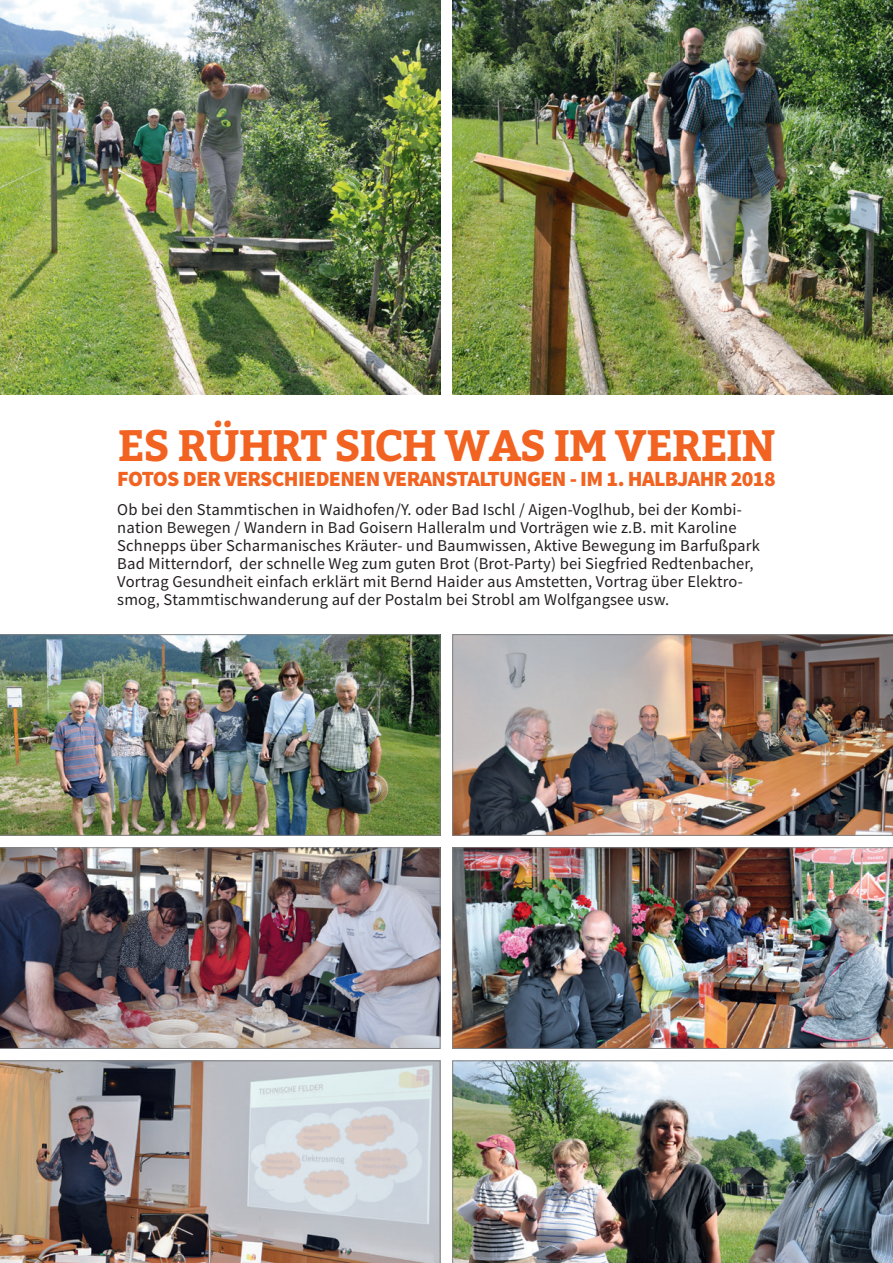
<style>
.page{position:relative;width:893px;height:1263px;background:#fff}
.page>*{position:absolute;margin:0;border:0;box-sizing:border-box;transform-origin:0 0}
.t1{font:700 43.8px "Bitter";letter-spacing:-.03em;color:#f26221}
.t2{font:900 21.75px "Source Sans Pro";letter-spacing:-.03em;color:#f26221}
.t3{font:16.5px/18px "Source Sans Pro";letter-spacing:.01em;color:#231f20}
</style>
<div class="page">
<img style="left:0;top:634px;width:440px;height:201px">
<img style="left:452px;top:634px;width:441px;height:201px">
<img style="left:0;top:847px;width:440px;height:202px">
<img style="left:452px;top:847px;width:441px;height:202px">
<img style="left:0;top:1061px;width:440px;height:202px">
<img style="left:452px;top:1061px;width:441px;height:202px">
<img style="left:0;top:0;width:440px;height:394px">
<img style="left:452px;top:0;width:441px;height:394px">
<h1 class="t1" style="left:117px;top:419px;width:660px">ES RÜHRT SICH WAS IM VEREIN</h1>
<h2 class="t2" style="left:117px;top:465px;width:660px">FOTOS DER VERSCHIEDENEN VERANSTALTUNGEN - IM 1. HALBJAHR 2018</h2>
<p class="t3" style="left:117px;top:501px;width:644px">Ob bei den Stammtischen in Waidhofen/Y. oder Bad Ischl / Aigen-Voglhub, bei der Kombi&shy;nation Bewegen / Wandern in Bad Goisern Halleralm und Vorträgen wie z.B. mit Karoline Schnepps über Scharmanisches Kräuter- und Baumwissen, Aktive Bewegung im Barfußpark Bad Mitterndorf, der schnelle Weg zum guten Brot (Brot-Party) bei Siegfried Redtenbacher, Vortrag Gesundheit einfach erklärt mit Bernd Haider aus Amstetten, Vortrag über Elektro&shy;smog, Stammtischwanderung auf der Postalm bei Strobl am Wolfgangsee usw.</p>
</div>
